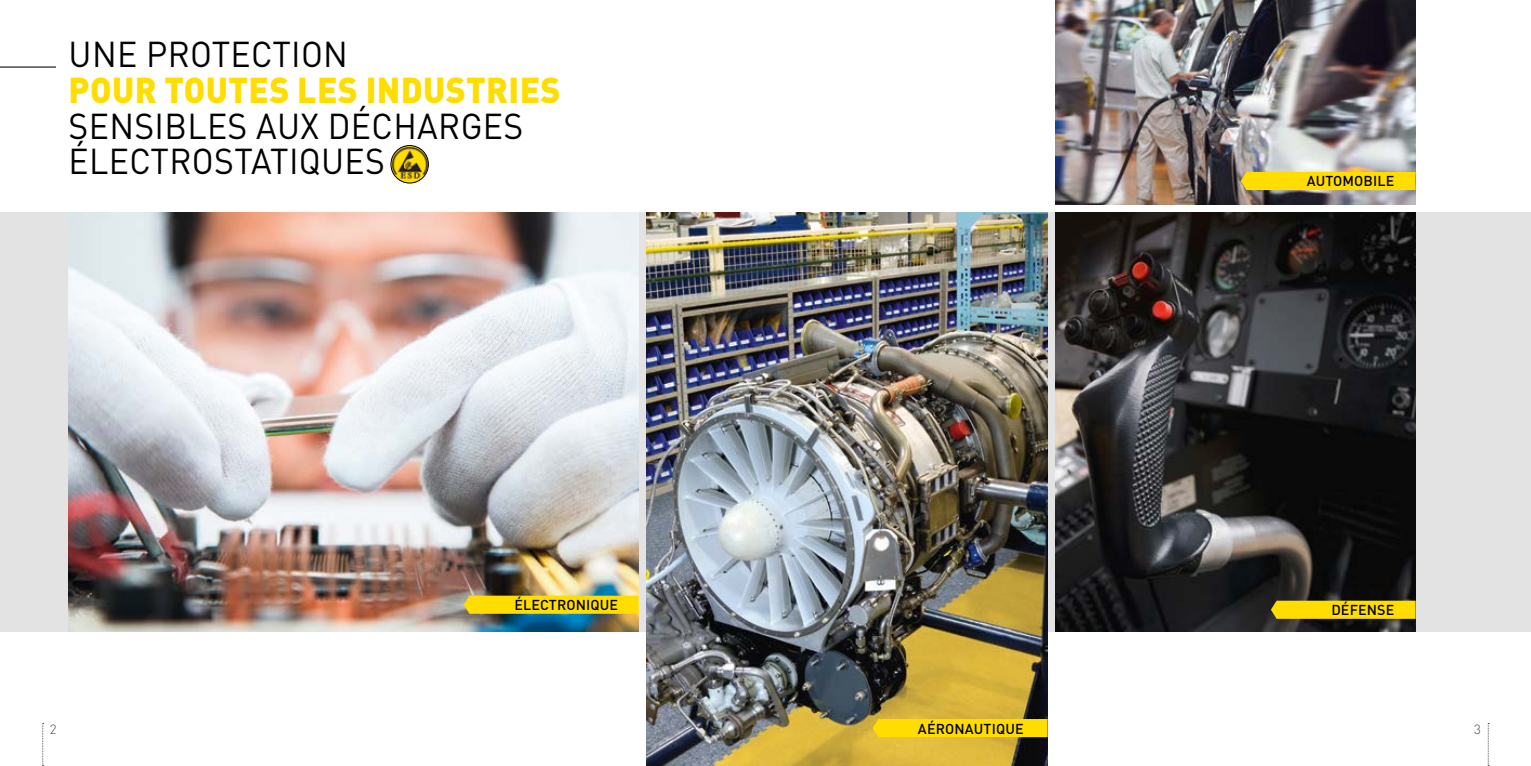
<style>
.page{position:relative;width:1531px;height:766px;background:#fff}
.page>*{position:absolute;margin:0;border:0;box-sizing:border-box;transform-origin:0 0}
.t1{font:35.55px/35.5px "DIN Pro";letter-spacing:.01em;color:#000;scale:.95 1}
.t2{font:900 35.55px "DIN Pro";letter-spacing:.01em;color:#fd0;scale:.95 1}
.t3{font:500 14.25px "DIN Pro";letter-spacing:.01em;color:#000}
.t4{font:300 13.2px "DIN Pro";color:#424854}
</style>
<div class="page">
<div style="left:0;top:212px;width:1531px;height:419px;background:#e3e3e3"></div>
<img style="left:391px;top:145px;width:37px;height:38px;border-radius:19px">
<div style="left:390px;top:145px;width:39px;height:38px;border:1px solid #000;border-radius:50%"></div>
<hr style="left:0;top:66px;width:56px;height:2px;background:#000">
<img style="left:1056px;top:0;width:359px;height:204px">
<img style="left:647px;top:212px;width:400px;height:553px">
<img style="left:68px;top:212px;width:571px;height:419px">
<svg style="left:464px;top:595px;width:175px;height:18px;background:#f9d907"></svg>
<div style="left:873px;top:718px;width:174px;height:19px;background:#fd0"></div>
<div style="left:1240px;top:172px;width:175px;height:18px;background:#fd0"></div>
<img style="left:1056px;top:212px;width:359px;height:419px">
<svg style="left:1271px;top:600px;width:144px;height:18px;background:#f2d201"></svg>
<svg style="left:1488px;top:723px;width:1px;height:43px"></svg>
<svg style="left:42px;top:723px;width:2px;height:43px"></svg>
<p class="t1" style="left:69px;top:35px;width:296px">UNE PROTECTION</p>
<p class="t2" style="left:69px;top:66px;width:519px">POUR TOUTES LES INDUSTRIES</p>
<p class="t1" style="left:69px;top:106px;width:480px">SENSIBLES AUX DÉCHARGES<br>ÉLECTROSTATIQUES</p>
<p class="t3" style="left:514px;top:595px;width:105px">ÉLECTRONIQUE</p>
<p class="t3" style="left:1306px;top:171px;width:89px">AUTOMOBILE</p>
<p class="t3" style="left:1331px;top:600px;width:64px">DÉFENSE</p>
<p class="t3" style="left:918px;top:718px;width:107px">AÉRONAUTIQUE</p>
<p class="t4" style="left:50px;top:719px;width:8px">2</p>
<p class="t4" style="left:1474px;top:719px;width:8px">3</p>
</div>
